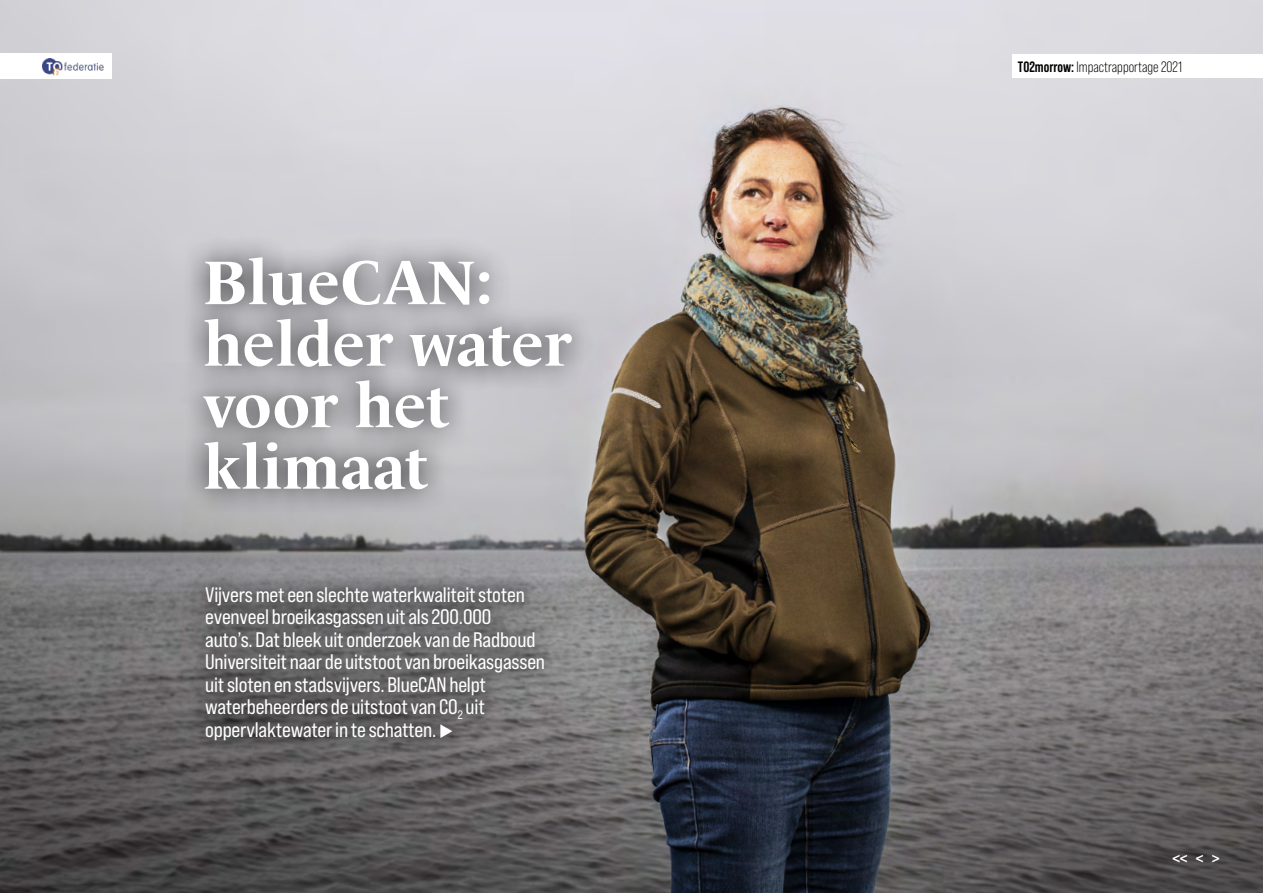
<style>
.page{position:relative;width:1263px;height:893px;background:#fff}
.page>*{position:absolute;margin:0;border:0;box-sizing:border-box;transform-origin:0 0}
.t1{font:700 62.85px/61.5px "Le Monde Livre Std";color:#fff}
.t2{font:21px/22.5px "Bebas Neue Pro Sm E Rg";letter-spacing:-.01em;color:#fff}
.t3{font:18px "Bebas Neue Pro Exp Bd";color:#fff}
.t4{font:15px "Bebas Neue Pro";color:#000}
.s1{font-weight:700}
</style>
<div class="page">
<img style="left:0;top:0;width:1263px;height:893px">
<div style="left:179px;top:232px;width:418px;height:285px;background:#000;opacity:.84"></div>
<svg style="left:187px;top:569px;width:376px;height:188px;background:#696869"></svg>
<div style="left:0;top:53px;width:111px;height:26px;background:#fff"></div>
<div style="left:1012px;top:54px;width:251px;height:24px;background:#fff"></div>
<img style="left:43px;top:58px;width:65px;height:24px">
<h1 class="t1" style="left:203px;top:252px;width:370px">BlueCAN: helder water voor het klimaat</h1>
<p class="t2" style="left:205px;top:583px;width:341px">Vijvers met een slechte waterkwaliteit stoten evenveel broeikasgassen uit als 200.000<br>auto’s. Dat bleek uit onderzoek van de Radboud Universiteit naar de uitstoot van broeikasgassen uit sloten en stadsvijvers. BlueCAN helpt waterbeheerders de uitstoot van CO<sub>2</sub> uit oppervlaktewater in te schatten. ◆</p>
<p class="t4" style="left:1018px;top:58px;width:166px"><span class="s1">TO2morrow:</span> Impactrapportage 2021</p>
<p class="t3" style="left:1172px;top:847px;width:50px">&lt;&lt;&lt;&gt;</p>
</div>
